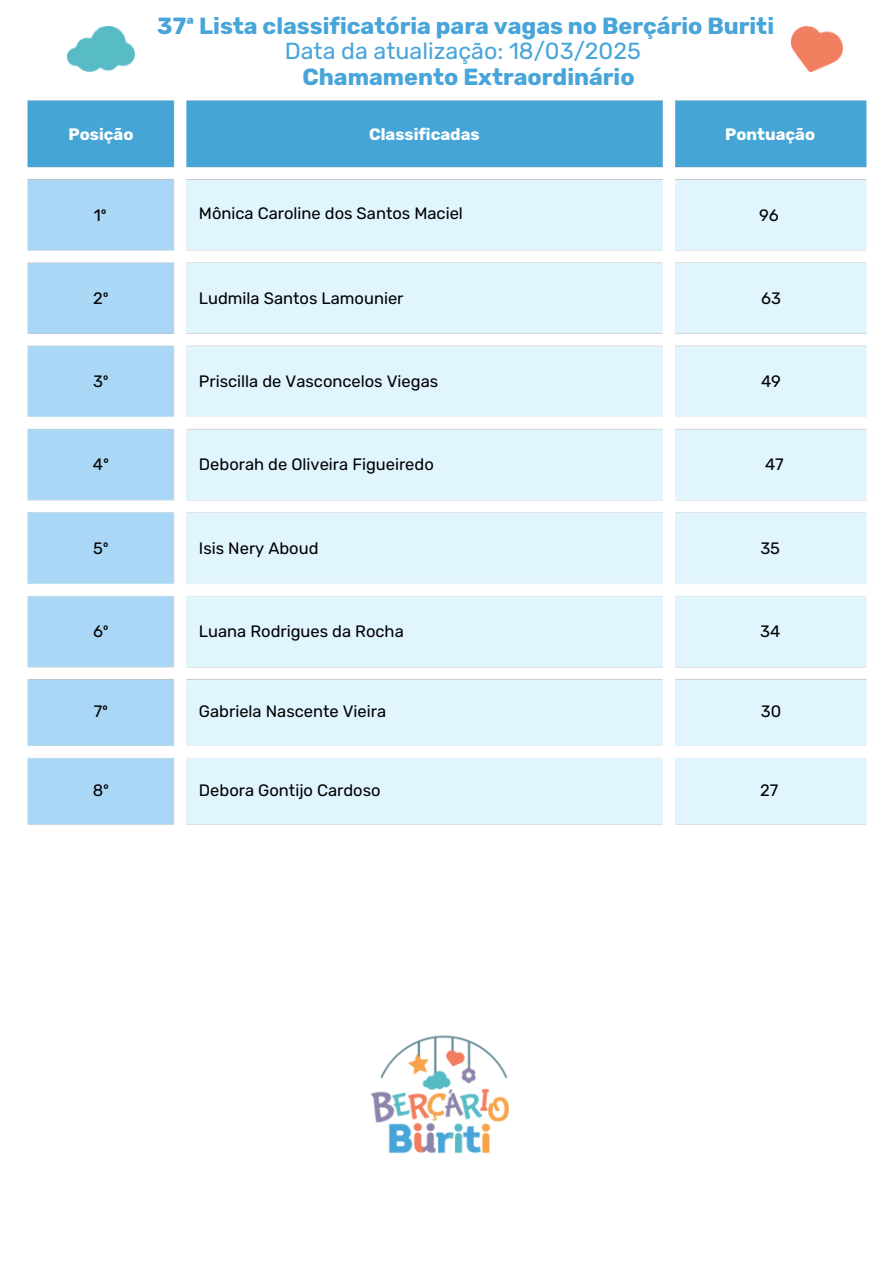
<style>
.page{position:relative;width:894px;height:1264px;background:#fff}
.page>*{position:absolute;margin:0;border:0;box-sizing:border-box;transform-origin:0 0}
.t1{font:700 23.25px/25.8px "Rubik";color:#48a5d9;text-align:center}
.t2{font:16.5px "Rubik";color:#000}
.t3{font:700 16.5px "Rubik";color:#fff}
.s1{font-weight:400}
</style>
<div class="page">
<img style="left:370px;top:1035px;width:140px;height:119px">
<img style="left:27px;top:100px;width:840px;height:725px">
<img style="left:67px;top:26px;width:68px;height:45px">
<img style="left:791px;top:26px;width:51px;height:45px">
<p class="t3" style="left:68px;top:125px;width:66px">Posição</p>
<p class="t1" style="left:157px;top:13px;width:618px">37ª Lista classificatória para vagas no Berçário Buriti<br><span class="s1">Data da atualização: 18/03/2025<br></span>Chamamento Extraordinário</p>
<p class="t3" style="left:369px;top:125px;width:112px">Classificadas</p>
<p class="t3" style="left:725px;top:125px;width:91px">Pontuação</p>
<p class="t2" style="left:94px;top:206px;width:14px">1º</p>
<p class="t2" style="left:199px;top:204px;width:265px">Mônica Caroline dos Santos Maciel</p>
<p class="t2" style="left:758px;top:206px;width:21px">96</p>
<h2 class="t2" style="left:93px;top:288px;width:17px">2º</h2>
<p class="t2" style="left:199px;top:288px;width:206px">Ludmila Santos Lamounier</p>
<h2 class="t2" style="left:760px;top:288px;width:21px">63</h2>
<p class="t2" style="left:93px;top:371px;width:17px">3º</p>
<p class="t2" style="left:199px;top:371px;width:241px">Priscilla de Vasconcelos Viegas</p>
<p class="t2" style="left:760px;top:371px;width:22px">49</p>
<p class="t2" style="left:93px;top:454px;width:18px">4º</p>
<p class="t2" style="left:199px;top:454px;width:236px">Deborah de Oliveira Figueiredo</p>
<p class="t2" style="left:764px;top:454px;width:20px">47</p>
<p class="t2" style="left:93px;top:538px;width:17px">5º</p>
<p class="t2" style="left:199px;top:538px;width:121px">Isis Nery Aboud</p>
<p class="t2" style="left:760px;top:538px;width:21px">35</p>
<p class="t2" style="left:93px;top:621px;width:17px">6º</p>
<p class="t2" style="left:199px;top:621px;width:206px">Luana Rodrigues da Rocha</p>
<p class="t2" style="left:760px;top:621px;width:22px">34</p>
<h1 class="t2" style="left:94px;top:702px;width:16px">7º</h1>
<p class="t2" style="left:199px;top:702px;width:189px">Gabriela Nascente Vieira</p>
<p class="t2" style="left:760px;top:702px;width:22px">30</p>
<h2 class="t2" style="left:93px;top:780px;width:18px">8º</h2>
<p class="t2" style="left:199px;top:780px;width:183px">Debora Gontijo Cardoso</p>
<p class="t2" style="left:760px;top:780px;width:20px">27</p>
</div>
